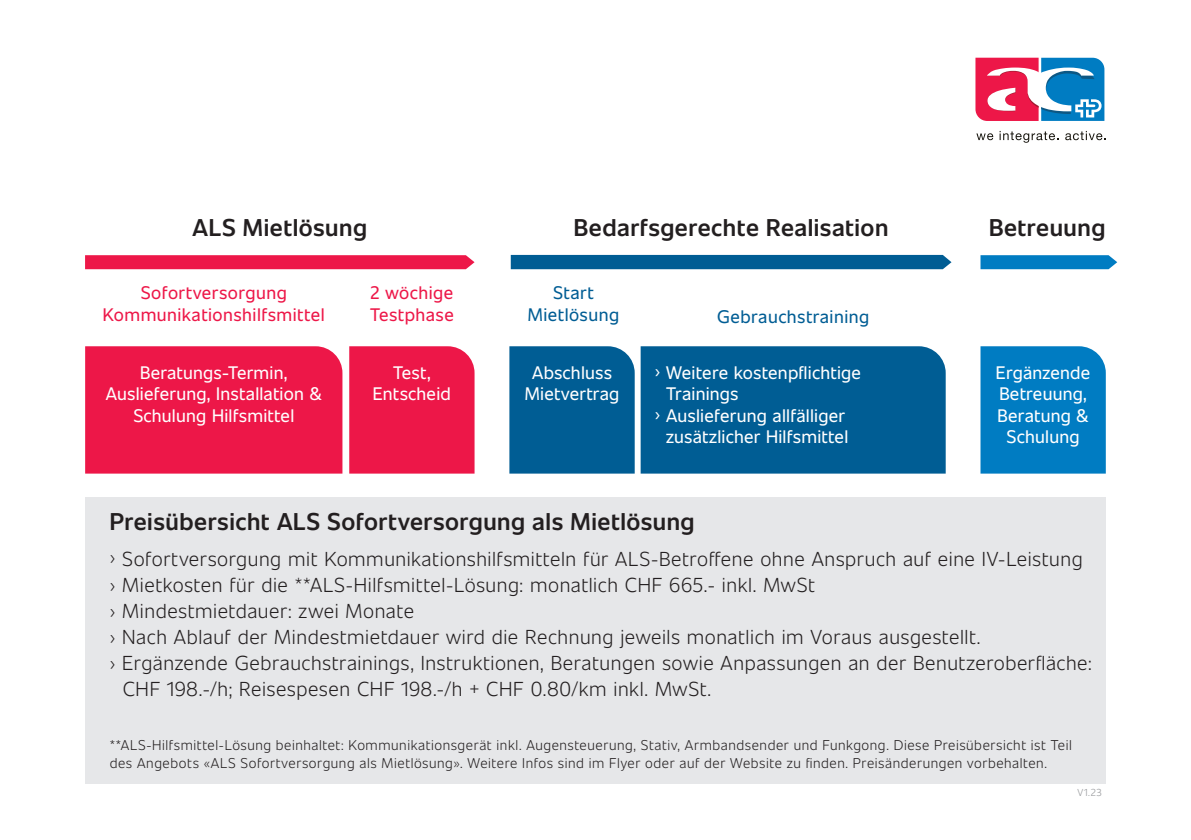
<style>
.page{position:relative;width:1191px;height:840px;background:#fff}
.page>*{position:absolute;margin:0;border:0;box-sizing:border-box;transform-origin:0 0}
.t1{font:600 24px "Unitext";letter-spacing:.02em;color:#231f20}
.t2{font:300 20px/26px "Unitext";letter-spacing:.025em;color:#231f20}
.t3{font:18px/21.6px "Unitext";letter-spacing:.01em;color:#fff;text-align:center}
.t4{font:18px/21.6px "Unitext";letter-spacing:.025em;color:#ed1748;text-align:center}
.t5{font:18px/21.6px "Unitext";letter-spacing:.025em;color:#005d94;text-align:center}
.t6{font:300 14px/18px "Unitext";letter-spacing:.04em;color:#231f20}
.t7{font:300 10px "Unitext";color:#939598}
</style>
<div class="page">
<div style="left:85px;top:346px;width:257px;height:127px;background:#ed1748"></div>
<div style="left:640px;top:346px;width:305px;height:127px;background:#005d94"></div>
<div style="left:85px;top:497px;width:1020px;height:286px;background:#e6e7e9"></div>
<div style="left:349px;top:346px;width:125px;height:127px;background:#ed1748"></div>
<div style="left:980px;top:346px;width:125px;height:127px;background:#007cc2"></div>
<div style="left:509px;top:346px;width:125px;height:127px;background:#005d94"></div>
<svg style="left:976px;top:133px;width:17px;height:7px"></svg>
<svg style="left:999px;top:131px;width:59px;height:12px"></svg>
<svg style="left:1065px;top:131px;width:41px;height:9px"></svg>
<svg style="left:975px;top:58px;width:129px;height:63px"></svg>
<svg style="left:980px;top:255px;width:137px;height:14px;background:#0b82c4"></svg>
<div style="left:511px;top:255px;width:440px;height:14px;background:#005d94"></div>
<svg style="left:85px;top:255px;width:389px;height:14px;background:#ed1c4c"></svg>
<p class="t1" style="left:193px;top:210px;width:176px">ALS Mietlösung</p>
<p class="t1" style="left:574px;top:210px;width:316px">Bedarfsgerechte Realisation</p>
<p class="t1" style="left:989px;top:210px;width:118px">Betreuung</p>
<p class="t4" style="left:103px;top:281px;width:224px">Sofortversorgung<br>Kommunikationshilfsmittel</p>
<p class="t5" style="left:527px;top:281px;width:93px">Start<br>Mietlösung</p>
<p class="t4" style="left:370px;top:281px;width:84px">2 wöchige</p>
<p class="t4" style="left:370px;top:303px;width:85px">Testphase</p>
<p class="t5" style="left:717px;top:304px;width:154px">Gebrauchstraining</p>
<p class="t3" style="left:106px;top:360px;width:217px">Beratungs-Termin,<br>Auslieferung, Installation &amp;<br>Schulung Hilfsmittel</p>
<p class="t3" style="left:393px;top:360px;width:39px">Test,</p>
<p class="t3" style="left:373px;top:382px;width:80px">Entscheid</p>
<p class="t3" style="left:666px;top:360px;width:196px;text-align:left;text-indent:-11px">› Weitere kostenpflichtige<br>Trainings</p>
<p class="t3" style="left:655px;top:403px;width:195px;text-align:right">› Auslieferung allfälliger zusätzlicher Hilfsmittel</p>
<p class="t3" style="left:525px;top:360px;width:96px">Abschluss<br>Mietvertrag</p>
<p class="t3" style="left:996px;top:360px;width:96px">Ergänzende<br>Betreuung,<br>Beratung &amp;<br>Schulung</p>
<p class="t1" style="left:110px;top:503px;width:586px">Preisübersicht ALS Sofortversorgung als Mietlösung</p>
<p class="t2" style="left:110px;top:544px;width:974px">› Sofortversorgung mit Kommunikationshilfsmitteln für ALS-Betroffene ohne Anspruch auf eine IV-Leistung</p>
<p class="t2" style="left:110px;top:570px;width:707px">› Mietkosten für die **ALS-Hilfsmittel-Lösung: monatlich CHF 665.- inkl. MwSt</p>
<p class="t2" style="left:110px;top:596px;width:306px">› Mindestmietdauer: zwei Monate</p>
<p class="t2" style="left:110px;top:622px;width:872px">› Nach Ablauf der Mindestmietdauer wird die Rechnung jeweils monatlich im Voraus ausgestellt.</p>
<p class="t2" style="left:123px;top:648px;width:970px;text-indent:-13px">› Ergänzende Gebrauchstrainings, Instruktionen, Beratungen sowie Anpassungen an der Benutzeroberfläche:<br>CHF 198.-/h; Reisespesen CHF 198.-/h + CHF 0.80/km inkl. MwSt.</p>
<p class="t6" style="left:110px;top:734px;width:963px">**ALS-Hilfsmittel-Lösung beinhaltet: Kommunikationsgerät inkl. Augensteuerung, Stativ, Armbandsender und Funkgong. Diese Preisübersicht ist Teil des Angebots «ALS Sofortversorgung als Mietlösung». Weitere Infos sind im Flyer oder auf der Website zu finden. Preisänderungen vorbehalten.</p>
<p class="t7" style="left:1077px;top:785px;width:26px">V1.23</p>
</div>
